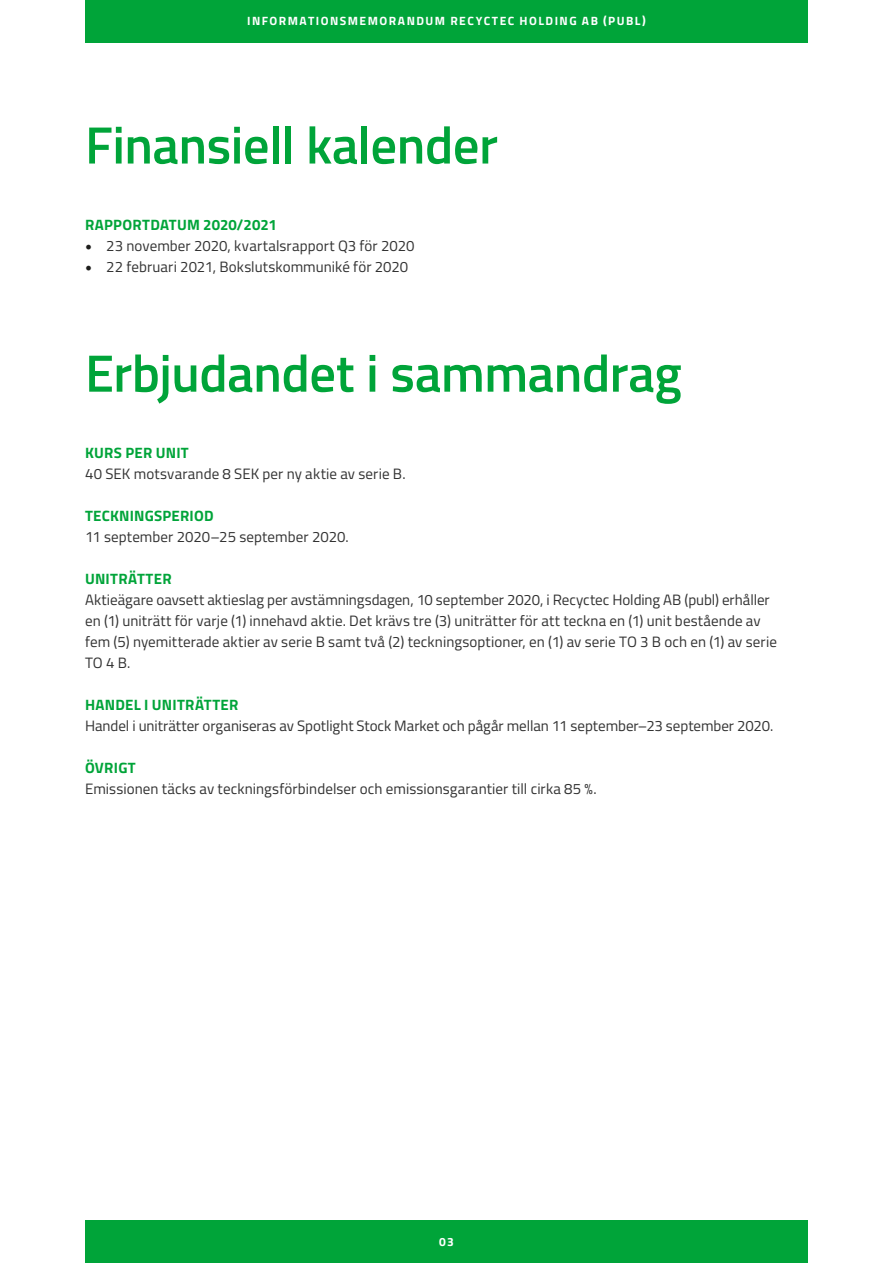
<style>
.page{position:relative;width:893px;height:1263px;background:#fff}
.page>*{position:absolute;margin:0;border:0;box-sizing:border-box;transform-origin:0 0}
.t1{font:600 52.5px "Titillium Web";letter-spacing:-.01em;color:#00a439}
.t2{font:15px/21px "Titillium Web";letter-spacing:.005em;color:#323232}
.t3{font:700 15px "Titillium Web";letter-spacing:.015em;color:#00a439}
.t4{font:700 12px "Titillium Web";letter-spacing:.125em;color:#fff}
.s1{font-family:"Minion Pro";font-size:18px;color:#1d1d1b}
</style>
<div class="page">
<div style="left:85px;top:0;width:723px;height:43px;background:#00a439"></div>
<div style="left:85px;top:1220px;width:723px;height:43px;background:#00a439"></div>
<p class="t4" style="left:247px;top:12px;width:400px">INFORMATIONSMEMORANDUM RECYCTEC HOLDING AB (PUBL)</p>
<h1 class="t1" style="left:85px;top:106px;width:414px">Finansiell kalender</h1>
<p class="t3" style="left:85px;top:213px;width:193px">RAPPORTDATUM 2020/2021</p>
<p class="t2" style="left:85px;top:234px;width:331px"><span class="s1">•</span> 23 november 2020, kvartalsrapport Q3 för 2020</p>
<p class="t2" style="left:85px;top:255px;width:325px"><span class="s1">•</span> 22 februari 2021, Bokslutskommuniké för 2020</p>
<h1 class="t1" style="left:85px;top:334px;width:598px">Erbjudandet i sammandrag</h1>
<p class="t3" style="left:85px;top:441px;width:105px">KURS PER UNIT</p>
<p class="t2" style="left:85px;top:462px;width:322px">40 SEK motsvarande 8 SEK per ny aktie av serie B.</p>
<p class="t3" style="left:85px;top:504px;width:130px">TECKNINGSPERIOD</p>
<p class="t2" style="left:85px;top:525px;width:265px">11 september 2020–25 september 2020.</p>
<p class="t3" style="left:85px;top:567px;width:88px">UNITRÄTTER</p>
<p class="t2" style="left:85px;top:588px;width:693px">Aktieägare oavsett aktieslag per avstämningsdagen, 10 september 2020, i Recyctec Holding AB (publ) erhåller en (1) uniträtt för varje (1) innehavd aktie. Det krävs tre (3) uniträtter för att teckna en (1) unit bestående av fem (5) nyemitterade aktier av serie B samt två (2) teckningsoptioner, en (1) av serie TO 3 B och en (1) av serie TO 4 B.</p>
<p class="t3" style="left:85px;top:693px;width:155px">HANDEL I UNITRÄTTER</p>
<p class="t2" style="left:85px;top:714px;width:690px">Handel i uniträtter organiseras av Spotlight Stock Market och pågår mellan 11 september–23 september 2020.</p>
<p class="t3" style="left:85px;top:756px;width:52px">ÖVRIGT</p>
<p class="t2" style="left:85px;top:777px;width:513px">Emissionen täcks av teckningsförbindelser och emissionsgarantier till cirka 85 %.</p>
<p class="t4" style="left:439px;top:1232px;width:16px">03</p>
</div>
